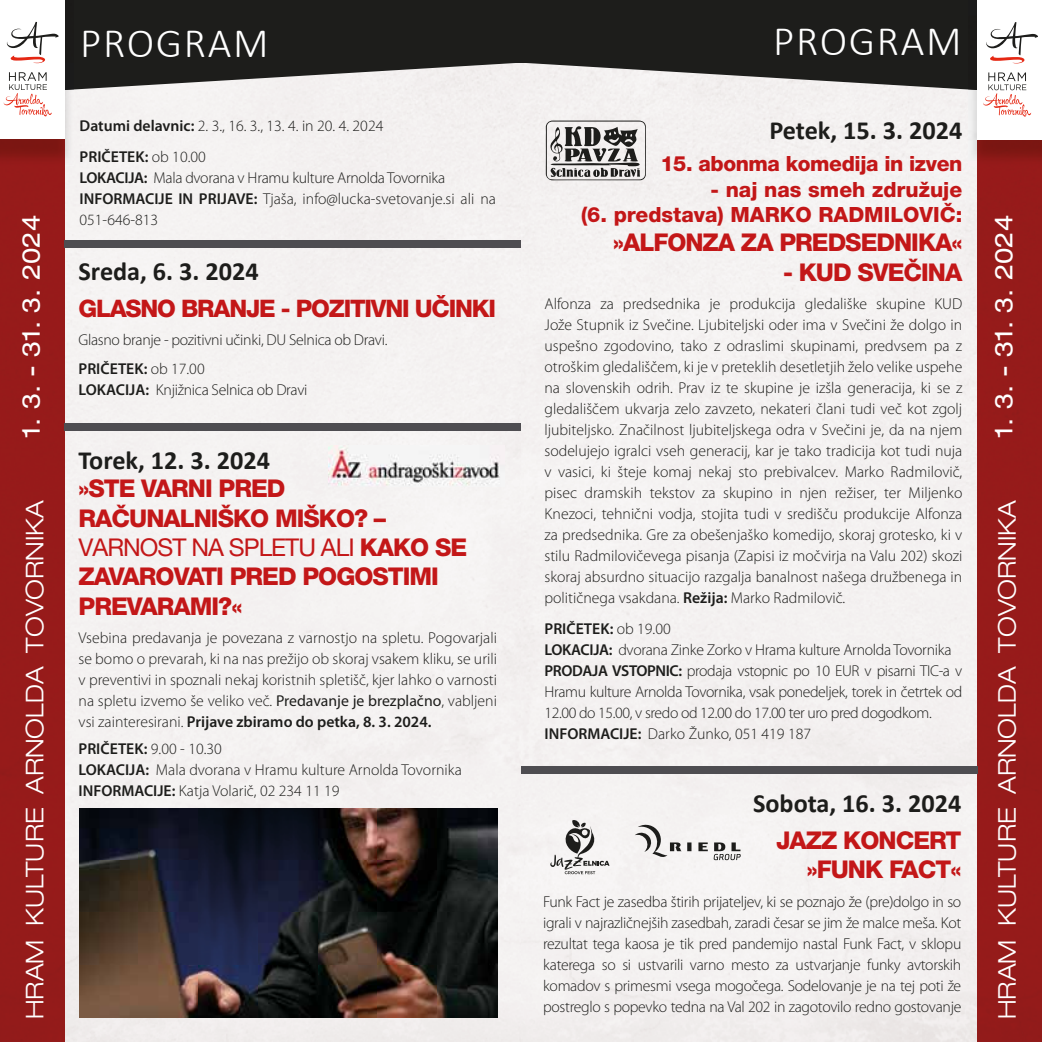
<style>
.page{position:relative;width:1042px;height:1042px;background:#fff}
.page>*{position:absolute;margin:0;border:0;box-sizing:border-box;transform-origin:0 0}
.t1{font:300 42px "Calibri";letter-spacing:.04em;color:#fff}
.t2{font:700 26.25px "Calibri";color:#1d1d1b}
.t3{font:800 24.5px/29.4px "Helvetica Neue LT Pro";letter-spacing:-.04em;color:#c31718}
.t4{font:300 expanded 24.5px "Helvetica Neue LT Pro";color:#fff}
.t5{font:expanded 24.5px "Helvetica Neue LT Pro";color:#fff}
.t6{font:800 24.15px "Helvetica Neue LT Pro";letter-spacing:-.05em;color:#c31718}
.t7{font:800 21px/25.2px "Helvetica Neue LT Pro";color:#c31718;text-align:right}
.t8{font:800 21px "Helvetica Neue LT Pro";letter-spacing:-.02em;color:#c31718}
.t9{font:300 15.75px/21px "Myriad Pro";letter-spacing:-.02em;color:#1d1d1b;text-align:justify}
.t10{font:300 15.75px/21px "Myriad Pro";color:#1d1d1b}
.s1{font-weight:600}
.s2{font-weight:400}
</style>
<div class="page">
<div style="left:64px;top:180px;width:400px;height:678px;background:#f4f2f1"></div>
<div style="left:464px;top:180px;width:456px;height:862px;background:#f4f1f1"></div>
<div style="left:64px;top:858px;width:57px;height:184px;background:#f0ecec"></div>
<div style="left:121px;top:1017px;width:344px;height:25px;background:#f0edec"></div>
<div style="left:920px;top:180px;width:57px;height:862px;background:#f3f0f0"></div>
<div style="left:521px;top:0;width:456px;height:63px;background:#1d1d1b"></div>
<div style="left:64px;top:0;width:457px;height:63px;background:#1d1d1b"></div>
<div style="left:0;top:166px;width:64px;height:876px;background:#961b1a"></div>
<div style="left:977px;top:166px;width:65px;height:876px;background:#961b1a"></div>
<img style="left:977px;top:140px;width:65px;height:26px">
<svg style="left:983px;top:72px;width:48px;height:45px"></svg>
<svg style="left:986px;top:22px;width:52px;height:42px"></svg>
<div style="left:65px;top:423px;width:456px;height:7px;background:#4e4d51"></div>
<img style="left:79px;top:809px;width:418px;height:208px">
<div style="left:65px;top:240px;width:456px;height:8px;background:#4e4d51"></div>
<svg style="left:550px;top:819px;width:59px;height:55px"></svg>
<svg style="left:635px;top:822px;width:106px;height:38px"></svg>
<svg style="left:4px;top:16px;width:973px;height:164px"></svg>
<div style="left:521px;top:767px;width:456px;height:7px;background:#4e4d51"></div>
<img style="left:328px;top:445px;width:176px;height:42px">
<h1 class="t1" style="left:80px;top:17px;width:190px">PROGRAM</h1>
<h1 class="t1" style="left:773px;top:15px;width:190px">PROGRAM</h1>
<p class="t10" style="left:80px;top:110px;width:305px;line-height:31px"><span class="s1">Datumi delavnic:</span> 2. 3., 16. 3., 13. 4. in 20. 4. 2024<br><span class="s1">PRIČETEK:</span> ob 10.00</p>
<p class="t9" style="left:80px;top:167px;width:418px;text-align:left"><span class="s1">LOKACIJA:</span> Mala dvorana v Hramu kulture Arnolda Tovornika<br><span class="s1">INFORMACIJE IN PRIJAVE:</span> Tjaša, info@lucka-svetovanje.si ali na<br>051-646-813</p>
<h2 class="t2" style="left:79px;top:253px;width:182px">Sreda, 6. 3. 2024</h2>
<h3 class="t6" style="left:79px;top:294px;width:419px">GLASNO BRANJE - POZITIVNI UČINKI</h3>
<p class="t9" style="left:79px;top:325px;width:310px;line-height:28.5px">Glasno branje - pozitivni učinki, DU Selnica ob Dravi.<br><span class="s1">PRIČETEK:</span> ob 17.00</p>
<p class="t9" style="left:79px;top:379px;width:230px"><span class="s1">LOKACIJA:</span> Knjižnica Selnica ob Dravi</p>
<h2 class="t2" style="left:769px;top:111px;width:194px">Petek, 15. 3. 2024</h2>
<h3 class="t8" style="left:660px;top:151px;width:303px">15. abonma komedija in izven</h3>
<h3 class="t7" style="left:581px;top:176px;width:383px">- naj nas smeh združuje<br>(6. predstava) MARKO RADMILOVIČ:</h3>
<h3 class="t3" style="left:613px;top:228px;width:351px">»ALFONZA ZA PREDSEDNIKA«</h3>
<h3 class="t3" style="left:783px;top:257px;width:181px">- KUD SVEČINA</h3>
<p class="t9" style="left:544px;top:293px;width:419px">Alfonza za predsednika je produkcija gledališke skupine KUD Jože Stupnik iz Svečine. Ljubiteljski oder ima v Svečini že dolgo in uspešno zgodovino, tako z odraslimi skupinami, predvsem pa z otroškim gledališčem, ki je v preteklih desetletjih želo velike uspehe na slovenskih odrih. Prav iz te skupine je izšla generacija, ki se z gledališčem ukvarja zelo zavzeto, nekateri člani tudi več kot zgolj ljubiteljsko. Značilnost ljubiteljskega odra v Svečini je, da na njem sodelujejo igralci vseh generacij, kar je tako tradicija kot tudi nuja v vasici, ki šteje komaj nekaj sto prebivalcev. Marko Radmilovič, pisec dramskih tekstov za skupino in njen režiser, ter Miljenko Knezoci, tehnični vodja, stojita tudi v središču produkcije Alfonza za predsednika. Gre za obešenjaško komedijo, skoraj grotesko, ki v stilu Radmilovičevega pisanja (Zapisi iz močvirja na Valu 202) skozi skoraj absurdno situacijo razgalja banalnost našega družbenega in političnega vsakdana. <span class="s1">Režija:</span> Marko Radmilovič.</p>
<p class="t9" style="left:544px;top:618px;width:419px;text-align:left"><span class="s1">PRIČETEK:</span> ob 19.00<br><span class="s1">LOKACIJA:</span> dvorana Zinke Zorko v Hrama kulture Arnolda Tovornika <span class="s1">PRODAJA VSTOPNIC:</span> prodaja vstopnic po 10 EUR v pisarni TIC-a v Hramu kulture Arnolda Tovornika, vsak ponedeljek, torek in četrtek od 12.00 do 15.00, v sredo od 12.00 do 17.00 ter uro pred dogodkom.<br><span class="s1">INFORMACIJE:</span> Darko Žunko, 051 419 187</p>
<h3 class="t5" style="left:17px;top:437px;width:223px;rotate:-90deg">1. 3. - 31. 3. 2024</h3>
<h3 class="t5" style="left:989px;top:437px;width:223px;rotate:-90deg">1. 3. - 31. 3. 2024</h3>
<h2 class="t2" style="left:79px;top:441px;width:193px">Torek, 12. 3. 2024</h2>
<h3 class="t3" style="left:79px;top:474px;width:390px">»STE VARNI PRED<br>RAČUNALNIŠKO MIŠKO? –<br><span class="s2">VARNOST NA SPLETU ALI</span> KAKO SE<br>ZAVAROVATI PRED POGOSTIMI<br>PREVARAMI?«</h3>
<p class="t9" style="left:79px;top:627px;width:420px">Vsebina predavanja je povezana z varnostjo na spletu. Pogovarjali se bomo o prevarah, ki na nas prežijo ob skoraj vsakem kliku, se urili v preventivi in spoznali nekaj koristnih spletišč, kjer lahko o varnosti na spletu izvemo še veliko več. <span class="s2">Predavanje je brezplačno</span>, vabljeni vsi zainteresirani. <span class="s1">Prijave zbiramo do petka, 8. 3. 2024.</span></p>
<p class="t10" style="left:79px;top:738px;width:385px"><span class="s1">PRIČETEK:</span> 9.00 - 10.30<br><span class="s1">LOKACIJA:</span> Mala dvorana v Hramu kulture Arnolda Tovornika<br><span class="s1">INFORMACIJE:</span> Katja Volarič, 02 234 11 19</p>
<h3 class="t4" style="left:20px;top:1019px;width:521px;rotate:-90deg">HRAM KULTURE ARNOLDA TOVORNIKA</h3>
<h3 class="t4" style="left:992px;top:1019px;width:521px;rotate:-90deg">HRAM KULTURE ARNOLDA TOVORNIKA</h3>
<h2 class="t2" style="left:753px;top:785px;width:210px">Sobota, 16. 3. 2024</h2>
<h3 class="t3" style="left:776px;top:825px;width:187px;text-align:right">JAZZ KONCERT »FUNK FACT«</h3>
<p class="t9" style="left:543px;top:891px;width:420px">Funk Fact je zasedba štirih prijateljev, ki se poznajo že (pre)dolgo in so igrali v najrazličnejših zasedbah, zaradi česar se jim že malce meša. Kot rezultat tega kaosa je tik pred pandemijo nastal Funk Fact, v sklopu katerega so si ustvarili varno mesto za ustvarjanje funky avtorskih komadov s primesmi vsega mogočega. Sodelovanje je na tej poti že postreglo s popevko tedna na Val 202 in zagotovilo redno gostovanje</p>
</div>
